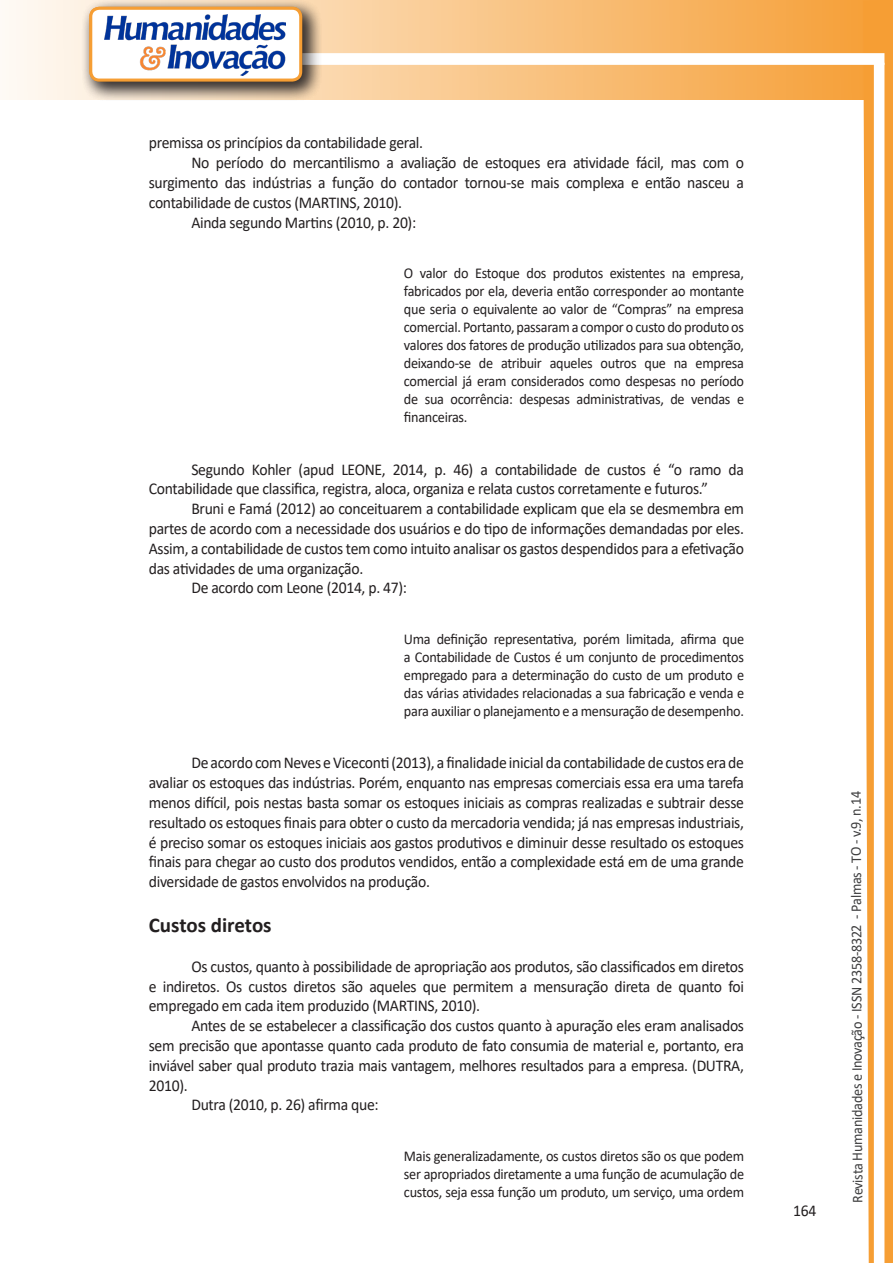
<style>
.page{position:relative;width:893px;height:1263px;background:#fff}
.page>*{position:absolute;margin:0;border:0;box-sizing:border-box;transform-origin:0 0}
.Titulo_2{font:700 21px "Calibri";color:#231f20}
.texto{font:16.5px/19.8px "Calibri";letter-spacing:-.02em;color:#231f20;text-align:justify;scale:.95 1}
.citacao{font:15px/18px "Calibri";letter-spacing:-.02em;color:#231f20;text-align:justify;scale:.95 1}
.t1{font:15px "Calibri";letter-spacing:-.025em;color:#3e3e3f;scale:.95 1}
</style>
<div class="page">
<svg style="left:5px;top:0;width:858px;height:100px;background:#f9c484"></svg>
<div style="left:302px;top:53px;width:582px;height:12px;background:#fff;border:2px solid #fff"></div>
<svg style="left:863px;top:0;width:30px;height:1263px"></svg>
<div style="left:81px;top:0;width:241px;height:102px;background:#231f20;opacity:.75"></div>
<svg style="left:91px;top:8px;width:210px;height:72px"></svg>
<div style="left:89px;top:7px;width:213px;height:75px;border:3px solid #f69e34;border-radius:9px"></div>
<p class="texto" style="left:149px;top:133px;width:290px">premissa os princípios da contabilidade geral.</p>
<p class="texto" style="left:149px;top:152px;width:628px;text-indent:43px">No período do mercantilismo a avaliação de estoques era atividade fácil, mas com o surgimento das indústrias a função do contador tornou-se mais complexa e então nasceu a contabilidade de custos (MARTINS, 2010).</p>
<p class="texto" style="left:191px;top:212px;width:238px">Ainda segundo Martins (2010, p. 20):</p>
<p class="citacao" style="left:404px;top:264px;width:360px">O valor do Estoque dos produtos existentes na empresa, fabricados por ela, deveria então corresponder ao montante que seria o equivalente ao valor de “Compras” na empresa comercial. Portanto, passaram a compor o custo do produto os valores dos fatores de produção utilizados para sua obtenção, deixando-se de atribuir aqueles outros que na empresa comercial já eram considerados como despesas no período de sua ocorrência: despesas administrativas, de vendas e financeiras.</p>
<p class="texto" style="left:149px;top:459px;width:628px;text-indent:43px">Segundo Kohler (apud LEONE, 2014, p. 46) a contabilidade de custos é “o ramo da<br>Contabilidade que classifica, registra, aloca, organiza e relata custos corretamente e futuros.”</p>
<p class="texto" style="left:149px;top:498px;width:628px;text-indent:43px">Bruni e Famá (2012) ao conceituarem a contabilidade explicam que ela se desmembra em partes de acordo com a necessidade dos usuários e do tipo de informações demandadas por eles.<br>Assim, a contabilidade de custos tem como intuito analisar os gastos despendidos para a efetivação das atividades de uma organização.</p>
<p class="texto" style="left:191px;top:578px;width:229px">De acordo com Leone (2014, p. 47):</p>
<p class="citacao" style="left:404px;top:630px;width:360px">Uma definição representativa, porém limitada, afirma que a Contabilidade de Custos é um conjunto de procedimentos empregado para a determinação do custo de um produto e das várias atividades relacionadas a sua fabricação e venda e para auxiliar o planejamento e a mensuração de desempenho.</p>
<p class="texto" style="left:149px;top:752px;width:628px;text-indent:43px">De acordo com Neves e Viceconti (2013), a finalidade inicial da contabilidade de custos era de avaliar os estoques das indústrias. Porém, enquanto nas empresas comerciais essa era uma tarefa menos difícil, pois nestas basta somar os estoques iniciais as compras realizadas e subtrair desse resultado os estoques finais para obter o custo da mercadoria vendida; já nas empresas industriais, é preciso somar os estoques iniciais aos gastos produtivos e diminuir desse resultado os estoques finais para chegar ao custo dos produtos vendidos, então a complexidade está em de uma grande diversidade de gastos envolvidos na produção.</p>
<p class="Titulo_2" style="left:149px;top:910px;width:124px">Custos diretos</p>
<p class="texto" style="left:149px;top:956px;width:628px;text-indent:43px">Os custos, quanto à possibilidade de apropriação aos produtos, são classificados em diretos e indiretos. Os custos diretos são aqueles que permitem a mensuração direta de quanto foi empregado em cada item produzido (MARTINS, 2010).</p>
<p class="texto" style="left:149px;top:1015px;width:628px;text-indent:43px">Antes de se estabelecer a classificação dos custos quanto à apuração eles eram analisados sem precisão que apontasse quanto cada produto de fato consumia de material e, portanto, era inviável saber qual produto trazia mais vantagem, melhores resultados para a empresa. (DUTRA, 2010).</p>
<p class="texto" style="left:191px;top:1094px;width:199px">Dutra (2010, p. 26) afirma que:</p>
<p class="citacao" style="left:404px;top:1146px;width:360px">Mais generalizadamente, os custos diretos são os que podem ser apropriados diretamente a uma função de acumulação de custos, seja essa função um produto, um serviço, uma ordem</p>
<p class="texto" style="left:793px;top:1200px;width:26px">164</p>
<p class="t1" style="left:846px;top:1203px;width:435px;rotate:-90deg">Revista Humanidades e Inovação - ISSN 2358-8322 - Palmas - TO - v.9, n.14</p>
</div>
